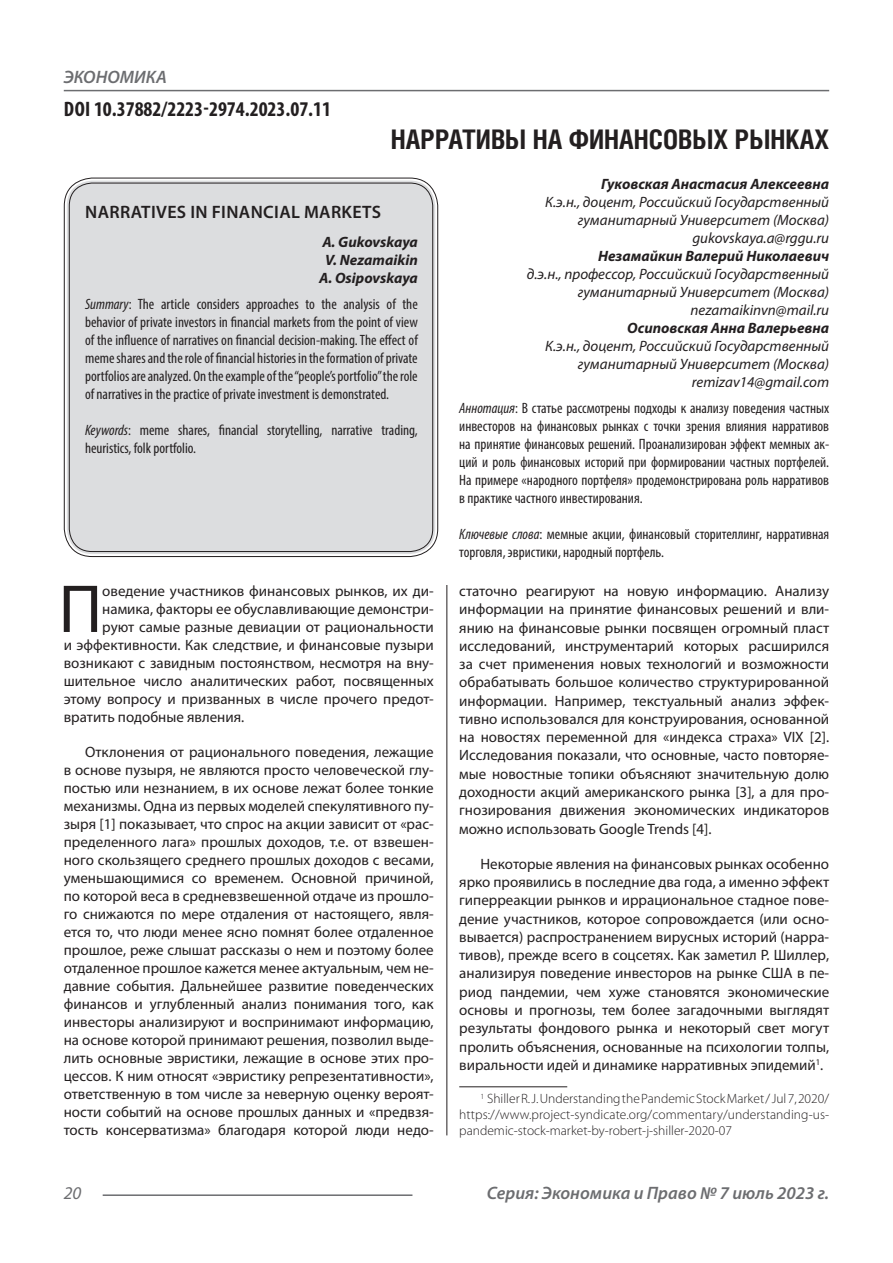
<style>
.page{position:relative;width:893px;height:1263px;background:#fff}
.page>*{position:absolute;margin:0;border:0;box-sizing:border-box;transform-origin:0 0}
.Статья_текст_первый{font:68.4px "Myriad Pro";color:#231f20}
.Статья_название{font:700 27px "Helios Cond C";color:#231f20}
.ДОИ{font:700 condensed 21px "Myriad Pro";color:#231f20}
.t1{font:italic 600 18px "Myriad Pro";color:#6c6d70}
.Статья_название_англ{font:600 18px "Myriad Pro";letter-spacing:.02em;color:#231f20}
.t2{font:italic 18px "Myriad Pro";color:#6c6d70}
.Статья_текст{font:15px/18.3px "Myriad Pro";color:#231f20;text-align:justify}
.Статья_аннотация_анг{font:condensed 15px/18px "Myriad Pro";color:#231f20;text-align:justify}
.Статья_аннотация_тек{font:condensed 15px/18px "Myriad Pro";color:#231f20;text-align:justify}
.Статья_текст_первый-2{font:15px "Myriad Pro";color:#231f20}
.Статья_автор_инфо{font:italic 15px/18px "Myriad Pro";color:#231f20;text-align:right}
.Статья_автор_инфо-2{font:italic 700 15px "Myriad Pro";color:#231f20}
.Статья_автор_англ{font:italic 700 15px "Myriad Pro";color:#231f20}
.Сноска{font:300 13.5px/16.2px "Myriad Pro";color:#231f20;text-align:justify}
.s1{font-style:italic}
</style>
<div class="page">
<hr style="left:446px;top:128px;width:1px;height:1007px;background:#231f20">
<hr style="left:103px;top:1194px;width:309px;height:2px;background:#6c6d70">
<hr style="left:64px;top:90px;width:765px;height:1px;background:#6c6d70">
<div style="left:67px;top:181px;width:368px;height:373px;background:#dcdddf;border-radius:26px"></div>
<hr style="left:459px;top:1086px;width:108px;height:1px;background:#231f20">
<p class="t1" style="left:64px;top:66px;width:105px">ЭКОНОМИКА</p>
<p class="ДОИ" style="left:64px;top:96px;width:269px">DOI 10.37882/2223-2974.2023.07.11</p>
<p class="Статья_название" style="left:391px;top:124px;width:440px">НАРРАТИВЫ НА ФИНАНСОВЫХ РЫНКАХ</p>
<p class="Статья_автор_инфо-2" style="left:601px;top:174px;width:230px">Гуковская Анастасия Алексеевна</p>
<p class="Статья_автор_инфо" style="left:545px;top:193px;width:285px">К.э.н., доцент, Российский Государственный гуманитарный Университет (Москва)</p>
<p class="Статья_автор_инфо" style="left:692px;top:229px;width:138px">gukovskaya.a@rggu.ru</p>
<p class="Статья_автор_инфо-2" style="left:598px;top:246px;width:233px">Незамайкин Валерий Николаевич</p>
<p class="Статья_автор_инфо" style="left:527px;top:265px;width:304px">д.э.н., профессор, Российский Государственный гуманитарный Университет (Москва)</p>
<p class="Статья_автор_инфо" style="left:691px;top:301px;width:140px">nezamaikinvn@mail.ru</p>
<p class="Статья_автор_инфо-2" style="left:627px;top:318px;width:204px">Осиповская Анна Валерьевна</p>
<p class="Статья_автор_инфо" style="left:545px;top:337px;width:285px">К.э.н., доцент, Российский Государственный гуманитарный Университет (Москва)</p>
<p class="Статья_автор_инфо" style="left:692px;top:373px;width:139px">remizav14@gmail.com</p>
<p class="Статья_аннотация_тек" style="left:459px;top:399px;width:371px"><span class="s1">Аннотация</span>: В статье рассмотрены подходы к анализу поведения частных инвесторов на финансовых рынках с точки зрения влияния нарративов на принятие финансовых решений. Проанализирован эффект мемных ак&shy;ций и роль финансовых историй при формировании частных портфелей.<br>На примере «народного портфеля» продемонстрирована роль нарративов в практике частного инвестирования.</p>
<p class="Статья_аннотация_тек" style="left:459px;top:525px;width:371px"><span class="s1">Ключевые слова</span>: мемные акции, финансовый сторителлинг, нарративная торговля, эвристики, народный портфель.</p>
<p class="Статья_название_англ" style="left:85px;top:201px;width:298px">NARRATIVES IN FINANCIAL MARKETS</p>
<p class="Статья_автор_англ" style="left:322px;top:232px;width:97px">A. Gukovskaya</p>
<p class="Статья_автор_англ" style="left:325px;top:250px;width:94px">V. Nezamaikin</p>
<p class="Статья_автор_англ" style="left:319px;top:268px;width:100px">A. Osipovskaya</p>
<p class="Статья_аннотация_анг" style="left:85px;top:295px;width:334px"><span class="s1">Summary</span>: The article considers approaches to the analysis of the behavior of private investors in financial markets from the point of view of the influence of narratives on financial decision-making. The effect of meme shares and the role of financial histories in the formation of private portfolios are analyzed. On the example of the “people’s portfolio” the role of narratives in the practice of private investment is demonstrated.</p>
<p class="Статья_аннотация_анг" style="left:85px;top:421px;width:334px"><span class="s1">Keywords</span>: meme shares, financial storytelling, narrative trading, heuristics, folk portfolio.</p>
<p class="Статья_текст_первый" style="left:59px;top:567px;width:45px">П</p>
<p class="Статья_текст_первый-2" style="left:102px;top:582px;width:333px">оведение участников финансовых рынков, их ди-</p>
<p class="Статья_текст_первый-2" style="left:102px;top:600px;width:333px">намика, факторы ее обуславливающие демонстри-</p>
<p class="Статья_текст_первый-2" style="left:102px;top:618px;width:333px">руют самые разные девиации от рациональности</p>
<p class="Статья_текст_первый-2" style="left:64px;top:636px;width:371px">и эффективности. Как следствие, и финансовые пузыри</p>
<p class="Статья_текст_первый-2" style="left:64px;top:654px;width:371px">возникают с завидным постоянством, несмотря на вну-</p>
<p class="Статья_текст_первый-2" style="left:64px;top:672px;width:371px">шительное число аналитических работ, посвященных</p>
<p class="Статья_текст_первый-2" style="left:64px;top:690px;width:371px">этому вопросу и призванных в числе прочего предот-</p>
<p class="Статья_текст_первый-2" style="left:64px;top:708px;width:181px">вратить подобные явления.</p>
<p class="Статья_текст" style="left:64px;top:743px;width:371px;text-indent:21px">Отклонения от рационального поведения, лежащие в основе пузыря, не являются просто человеческой глу&shy;постью или незнанием, в их основе лежат более тонкие механизмы. Одна из первых моделей спекулятивного пу&shy;зыря [1] показывает, что спрос на акции зависит от «рас&shy;пределенного лага» прошлых доходов, т.е. от взвешен&shy;ного скользящего среднего прошлых доходов с весами, уменьшающимися со временем. Основной причиной, по которой веса в средневзвешенной отдаче из прошло&shy;го снижаются по мере отдаления от настоящего, явля&shy;ется то, что люди менее ясно помнят более отдаленное прошлое, реже слышат рассказы о нем и поэтому более отдаленное прошлое кажется менее актуальным, чем не&shy;давние события. Дальнейшее развитие поведенческих финансов и углубленный анализ понимания того, как инвесторы анализируют и воспринимают информацию, на основе которой принимают решения, позволил выде&shy;лить основные эвристики, лежащие в основе этих про&shy;цессов. К ним относят «эвристику репрезентативности», ответственную в том числе за неверную оценку вероят&shy;ности событий на основе прошлых данных и «предвзя&shy;тость консерватизма» благодаря которой люди недо-</p>
<p class="Статья_текст" style="left:459px;top:581px;width:371px">статочно реагируют на новую информацию. Анализу информации на принятие финансовых решений и вли&shy;янию на финансовые рынки посвящен огромный пласт исследований, инструментарий которых расширился за счет применения новых технологий и возможности обрабатывать большое количество структурированной информации. Например, текстуальный анализ эффек&shy;тивно использовался для конструирования, основанной на новостях переменной для «индекса страха» VIX [2].<br>Исследования показали, что основные, часто повторяе&shy;мые новостные топики объясняют значительную долю доходности акций американского рынка [3], а для про&shy;гнозирования движения экономических индикаторов можно использовать Google Trends [4].</p>
<p class="Статья_текст" style="left:459px;top:854px;width:371px;text-indent:21px">Некоторые явления на финансовых рынках особенно ярко проявились в последние два года, а именно эффект гиперреакции рынков и иррациональное стадное пове&shy;дение участников, которое сопровождается (или осно&shy;вывается) распространением вирусных историй (нарра&shy;тивов), прежде всего в соцсетях. Как заметил Р. Шиллер, анализируя поведение инвесторов на рынке США в пе&shy;риод пандемии, чем хуже становятся экономические основы и прогнозы, тем более загадочными выглядят результаты фондового рынка и некоторый свет могут пролить объяснения, основанные на психологии толпы, виральности идей и динамике нарративных эпидемий<sup>1</sup>.</p>
<p class="Сноска" style="left:459px;top:1090px;width:371px;text-indent:21px"><sup>1</sup> Shiller R. J. Understanding the Pandemic Stock Market / Jul 7, 2020/ https://www.project-syndicate.org/commentary/understanding-us&shy;pandemic-stock-market-by-robert-j-shiller-2020-07</p>
<p class="t2" style="left:64px;top:1182px;width:19px">20</p>
<p class="t1" style="left:487px;top:1182px;width:344px">Серия: Экономика и Право № 7 июль 2023 г.</p>
</div>
